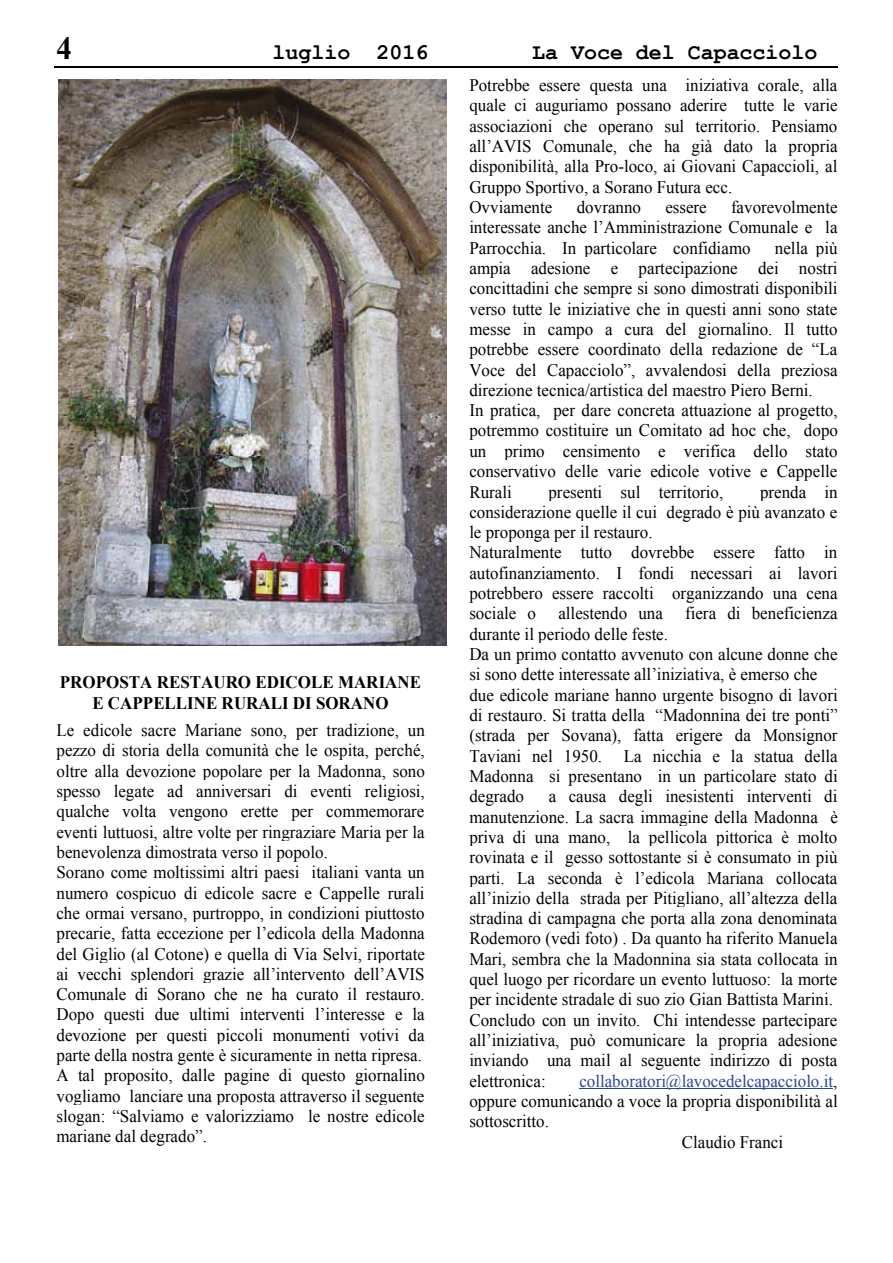
<style>
.page{position:relative;width:893px;height:1263px;background:#fff}
.page>*{position:absolute;margin:0;border:0;box-sizing:border-box;transform-origin:0 0}
.t1{font:700 32.1px "Times New Roman";color:#000;scale:.96 1}
.t2{font:700 22.5px "Courier New";color:#000;scale:.96 1}
.t3{font:17.7px/20.2px "Times New Roman";color:#000;scale:.96 1}
.t4{font:700 17.7px/20.2px "Times New Roman";color:#000;text-align:center;scale:.96 1}
.t5{font:17.7px "Times New Roman";color:#2a4594;scale:.96 1}
.s1{color:#000}
</style>
<div class="page">
<hr style="left:54px;top:66px;width:784px;height:2px;background:#000">
<hr style="left:579px;top:1088px;width:254px;height:1px;background:#2a4594">
<img style="left:59px;top:79px;width:387px;height:566px">
<h1 class="t1" style="left:56px;top:26px;width:18px">4</h1>
<p class="t2" style="left:273px;top:38px;width:164px">luglio 2016</p>
<p class="t2" style="left:532px;top:38px;width:299px">La Voce del Capacciolo</p>
<p class="t4" style="left:60px;top:672px;width:378px">PROPOSTA RESTAURO EDICOLE MARIANE<br>E CAPPELLINE RURALI DI SORANO</p>
<p class="t3" style="left:56px;top:720px;width:385px">Le edicole sacre Mariane sono, per tradizione, un pezzo di storia della comunità che le ospita, perché, oltre alla devozione popolare per la Madonna, sono spesso legate ad anniversari di eventi religiosi, qualche volta vengono erette per commemorare eventi luttuosi, altre volte per ringraziare Maria per la benevolenza dimostrata verso il popolo.<br>Sorano come moltissimi altri paesi italiani vanta un numero cospicuo di edicole sacre e Cappelle rurali che ormai versano, purtroppo, in condizioni piuttosto precarie, fatta eccezione per l’edicola della Madonna del Giglio (al Cotone) e quella di Via Selvi, riportate ai vecchi splendori grazie all’intervento dell’AVIS Comunale di Sorano che ne ha curato il restauro.<br>Dopo questi due ultimi interventi l’interesse e la devozione per questi piccoli monumenti votivi da parte della nostra gente è sicuramente in netta ripresa.<br>A tal proposito, dalle pagine di questo giornalino vogliamo lanciare una proposta attraverso il seguente slogan: “Salviamo e valorizziamo le nostre edicole mariane dal degrado”.</p>
<p class="t3" style="left:469px;top:75px;width:385px">Potrebbe essere questa una iniziativa corale, alla quale ci auguriamo possano aderire tutte le varie associazioni che operano sul territorio. Pensiamo all’AVIS Comunale, che ha già dato la propria disponibilità, alla Pro-loco, ai Giovani Capaccioli, al Gruppo Sportivo, a Sorano Futura ecc.<br>Ovviamente</p>
<p class="t3" style="left:469px;top:197px;width:385px;text-align:justify;text-indent:262px">favorevolmente interessate anche l’Amministrazione Comunale e la Parrocchia. In particolare confidiamo</p>
<p class="t3" style="left:577px;top:197px;width:68px">dovranno</p>
<p class="t3" style="left:665px;top:197px;width:45px">essere</p>
<p class="t3" style="left:469px;top:237px;width:385px;text-indent:306px">nella più ampia adesione e partecipazione dei nostri concittadini che sempre si sono dimostrati disponibili verso tutte le iniziative che in questi anni sono state messe in campo a cura del giornalino. Il tutto potrebbe essere coordinato della redazione de “La Voce del Capacciolo”, avvalendosi della preziosa direzione tecnica/artistica del maestro Piero Berni.<br>In pratica, per dare concreta attuazione al progetto, potremmo costituire un Comitato ad hoc che, dopo un primo censimento e verifica dello stato conservativo delle varie edicole votive e Cappelle Rurali</p>
<p class="t3" style="left:469px;top:481px;width:385px;text-indent:291px">prenda in considerazione quelle il cui degrado è più avanzato e le proponga per il restauro.<br>Naturalmente tutto dovrebbe essere fatto in autofinanziamento. I fondi necessari ai lavori potrebbero essere raccolti organizzando una cena sociale o</p>
<p class="t3" style="left:548px;top:481px;width:184px">presenti sul territorio,</p>
<p class="t3" style="left:558px;top:603px;width:110px">allestendo una</p>
<p class="t3" style="left:685px;top:603px;width:160px">fiera di beneficienza</p>
<p class="t3" style="left:469px;top:623px;width:385px">durante il periodo delle feste.<br>Da un primo contatto avvenuto con alcune donne che si sono dette interessate all’iniziativa, è emerso che due edicole mariane hanno urgente bisogno di lavori di restauro. Si tratta della “Madonnina dei tre ponti” (strada per Sovana), fatta erigere da Monsignor Taviani nel 1950. La nicchia e la statua della Madonna si presentano in un particolare stato di degrado</p>
<p class="t3" style="left:469px;top:786px;width:385px;text-indent:79px">a causa degli inesistenti interventi di manutenzione. La sacra immagine della Madonna è priva di una mano, la pellicola pittorica è molto rovinata e il gesso sottostante si è consumato in più parti. La seconda è l’edicola Mariana collocata all’inizio della strada per Pitigliano, all’altezza della stradina di campagna che porta alla zona denominata Rodemoro (vedi foto) . Da quanto ha riferito Manuela Mari, sembra che la Madonnina sia stata collocata in quel luogo per ricordare un evento luttuoso: la morte per incidente stradale di suo zio Gian Battista Marini.<br>Concludo con un invito. Chi intendesse partecipare all’iniziativa, può comunicare la propria adesione inviando una mail al seguente indirizzo di posta elettronica:</p>
<p class="t5" style="left:579px;top:1069px;width:270px">collaboratori@lavocedelcapacciolo.it<span class="s1">,</span></p>
<p class="t3" style="left:469px;top:1091px;width:385px">oppure comunicando a voce la propria disponibilità al</p>
<p class="t3" style="left:469px;top:1111px;width:84px">sottoscritto.</p>
<p class="t3" style="left:682px;top:1131px;width:107px">Claudio Franci</p>
</div>
